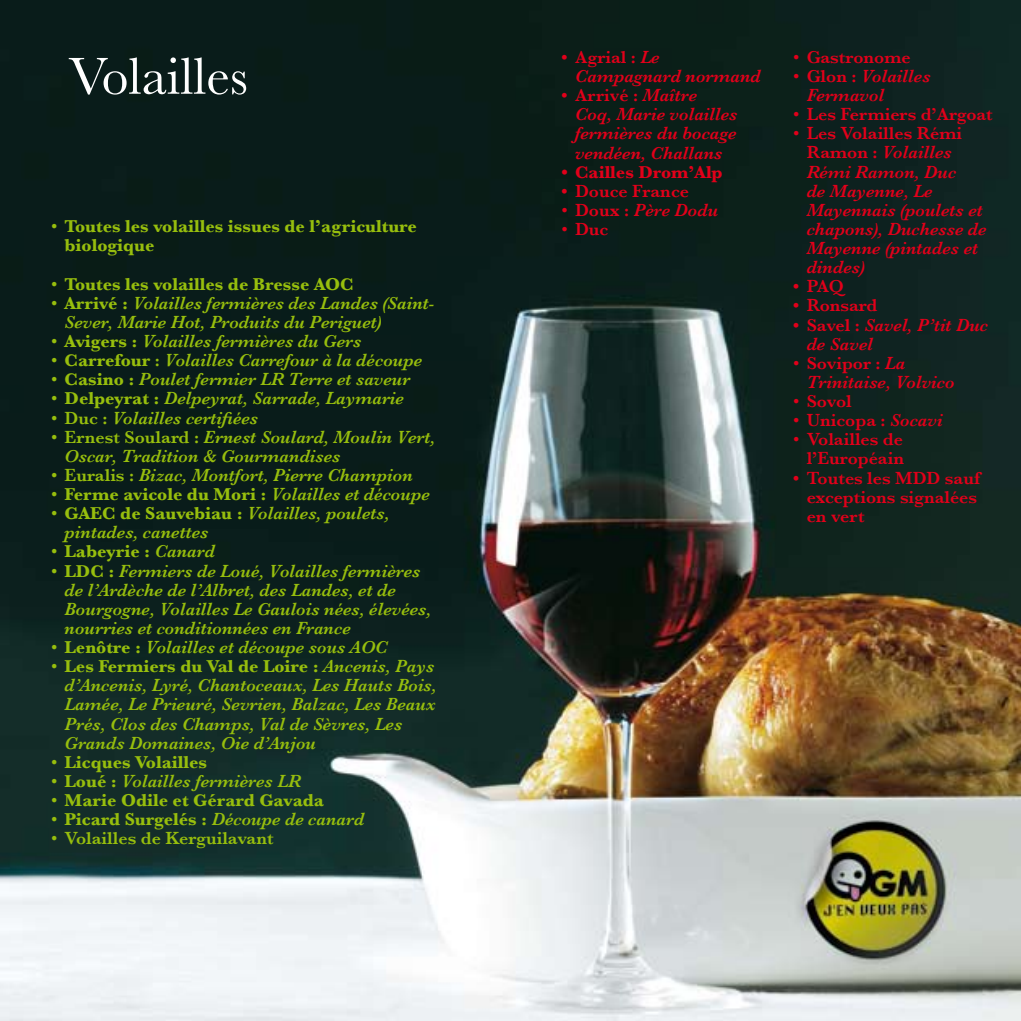
<style>
.page{position:relative;width:1021px;height:1021px;background:#fff}
.page>*{position:absolute;margin:0;border:0;box-sizing:border-box;transform-origin:0 0}
.t1{font:54px "Baskerville";color:#fff}
.t2{font:italic 600 18px/19.1px "Baskerville";color:#97be0d}
.t3{font:italic 600 18px/19.1px "Baskerville";color:#e2001a}
.t4{font:700 18px/19.1px "Baskerville";color:#97be0d}
.t5{font:600 18px/19.1px "Baskerville";color:#e2001a;text-align:right}
.t6{font:600 18px "Baskerville";color:#97be0d}
.t7{font:700 18px "Baskerville";color:#e2001a}
.s1{font-weight:400}
.s2{font-weight:400;font-style:normal}
.s3{font-weight:700;font-style:normal}
.s4{font-style:normal}
.s5{font-weight:600;font-style:italic}
.s6{font-style:italic}
</style>
<div class="page">
<img style="left:0;top:0;width:1020px;height:1020px">
<h1 class="t1" style="left:69px;top:44px;width:181px">Volailles</h1>
<p class="t4" style="left:65px;top:217px;width:354px;text-indent:-14px"><span class="s1">•</span> Toutes les volailles issues de l’agriculture biologique</p>
<p class="t4" style="left:51px;top:274px;width:304px"><span class="s1">•</span> Toutes les volailles de Bresse AOC</p>
<p class="t2" style="left:65px;top:293px;width:371px;text-indent:-14px"><span class="s2">•</span> <span class="s3">Arrivé :</span> Volailles fermières des Landes (Saint-<br>Sever, Marie Hot, Produits du Periguet)</p>
<p class="t2" style="left:51px;top:331px;width:312px"><span class="s2">•</span> <span class="s3">Avigers :</span> Volailles fermières du Gers</p>
<p class="t2" style="left:51px;top:350px;width:372px"><span class="s2">•</span> <span class="s3">Carrefour</span> <span class="s4">:</span> Volailles Carrefour à la découpe</p>
<p class="t2" style="left:51px;top:370px;width:361px"><span class="s2">•</span> <span class="s3">Casino :</span> Poulet fermier LR Terre et saveur</p>
<p class="t2" style="left:51px;top:389px;width:354px"><span class="s2">•</span> <span class="s3">Delpeyrat :</span> Delpeyrat, Sarrade, Laymarie</p>
<p class="t2" style="left:51px;top:408px;width:209px"><span class="s2">•</span> <span class="s4">Duc :</span> Volailles certifiées</p>
<p class="t2" style="left:65px;top:427px;width:372px;text-indent:-14px"><span class="s2">•</span> <span class="s4">Ernest Soulard :</span> Ernest Soulard, Moulin Vert,<br>Oscar, Tradition &amp; Gourmandises</p>
<p class="t2" style="left:51px;top:465px;width:363px"><span class="s2">•</span> <span class="s4">Euralis :</span> Bizac, Montfort, Pierre Champion</p>
<p class="t4" style="left:51px;top:484px;width:380px"><span class="s1">•</span> Ferme avicole du Mori : <span class="s5">Volailles et découpe</span></p>
<p class="t2" style="left:65px;top:503px;width:326px;text-indent:-14px"><span class="s2">•</span> <span class="s3">GAEC de Sauvebiau :</span> Volailles, poulets, pintades, canettes</p>
<p class="t4" style="left:51px;top:542px;width:165px"><span class="s1">•</span> Labeyrie : <span class="s5">Canard</span></p>
<p class="t2" style="left:65px;top:561px;width:368px;text-indent:-14px"><span class="s2">•</span> <span class="s3">LDC :</span> Fermiers de Loué, Volailles fermières de l’Ardèche de l’Albret, des Landes, et de Bourgogne, Volailles Le Gaulois nées, élevées, nourries et conditionnées en France</p>
<p class="t2" style="left:51px;top:637px;width:338px"><span class="s2">•</span> <span class="s3">Lenôtre :</span> Volailles et découpe sous AOC</p>
<p class="t2" style="left:65px;top:656px;width:374px;text-indent:-14px"><span class="s2">•</span> <span class="s3">Les Fermiers du Val de Loire :</span> Ancenis, Pays d’Ancenis, Lyré, Chantoceaux, Les Hauts Bois, Lamée, Le Prieuré, Sevrien, Balzac, Les Beaux Prés, Clos des Champs, Val de Sèvres, Les Grands Domaines, Oie d’Anjou</p>
<p class="t4" style="left:51px;top:752px;width:157px"><span class="s1">•</span> Licques Volailles</p>
<p class="t2" style="left:51px;top:771px;width:251px"><span class="s2">•</span> <span class="s3">Loué :</span> Volailles fermières LR</p>
<p class="t4" style="left:51px;top:790px;width:274px"><span class="s1">•</span> Marie Odile et Gérard Gavada</p>
<p class="t4" style="left:51px;top:809px;width:315px"><span class="s1">•</span> Picard Surgelés : <span class="s5">Découpe de canard</span></p>
<p class="t6" style="left:51px;top:827px;width:224px"><span class="s1">•</span> Volailles de Kerguilavant</p>
<p class="t3" style="left:575px;top:47px;width:187px;text-indent:-14px"><span class="s4">• Agrial :</span> Le<br>Campagnard normand</p>
<p class="t3" style="left:575px;top:86px;width:164px;text-indent:-13px"><span class="s4">• Arrivé :</span> Maître<br>Coq, Marie volailles fermières du bocage vendéen, Challans</p>
<p class="t7" style="left:561px;top:161px;width:163px">• Cailles Drom’Alp</p>
<p class="t5" style="left:561px;top:181px;width:129px">• Douce France</p>
<p class="t3" style="left:561px;top:200px;width:158px"><span class="s2">•</span> <span class="s4">Doux :</span> Père Dodu</p>
<p class="t5" style="left:561px;top:219px;width:48px"><span class="s1">•</span> Duc</p>
<p class="t5" style="left:793px;top:47px;width:119px"><span class="s1">•</span> Gastronome</p>
<p class="t3" style="left:806px;top:66px;width:125px;text-indent:-14px"><span class="s2">•</span> <span class="s4">Glon :</span> Volailles<br>Fermavol</p>
<p class="t5" style="left:793px;top:105px;width:201px"><span class="s1">•</span> Les Fermiers d’Argoat</p>
<p class="t3" style="left:806px;top:124px;width:181px;text-indent:-14px"><span class="s2">•</span> <span class="s4">Les Volailles Rémi<br>Ramon :</span> Volailles<br>Rémi Ramon, Duc<br>de Mayenne, Le<br>Mayennais (poulets et chapons), Duchesse de<br>Mayenne (pintades et dindes)</p>
<p class="t5" style="left:793px;top:277px;width:52px">• PAQ</p>
<p class="t5" style="left:793px;top:296px;width:86px">• Ronsard</p>
<p class="t3" style="left:806px;top:315px;width:183px;text-indent:-14px"><span class="s4">• Savel :</span> Savel, P’tit Duc de Savel</p>
<p class="t3" style="left:806px;top:353px;width:150px;text-indent:-14px"><span class="s2">•</span> <span class="s4">Sovipor :</span> La<br>Trinitaise, Volvico</p>
<p class="t5" style="left:793px;top:391px;width:60px"><span class="s1">•</span> Sovol</p>
<p class="t5" style="left:793px;top:410px;width:151px"><span class="s1">•</span> Unicopa : <span class="s6">Socavi</span></p>
<p class="t5" style="left:793px;top:430px;width:112px"><span class="s1">•</span> Volailles de l’Européain</p>
<p class="t5" style="left:806px;top:468px;width:175px;text-align:left;text-indent:-14px">• Toutes les MDD sauf exceptions signalées en vert</p>
</div>
